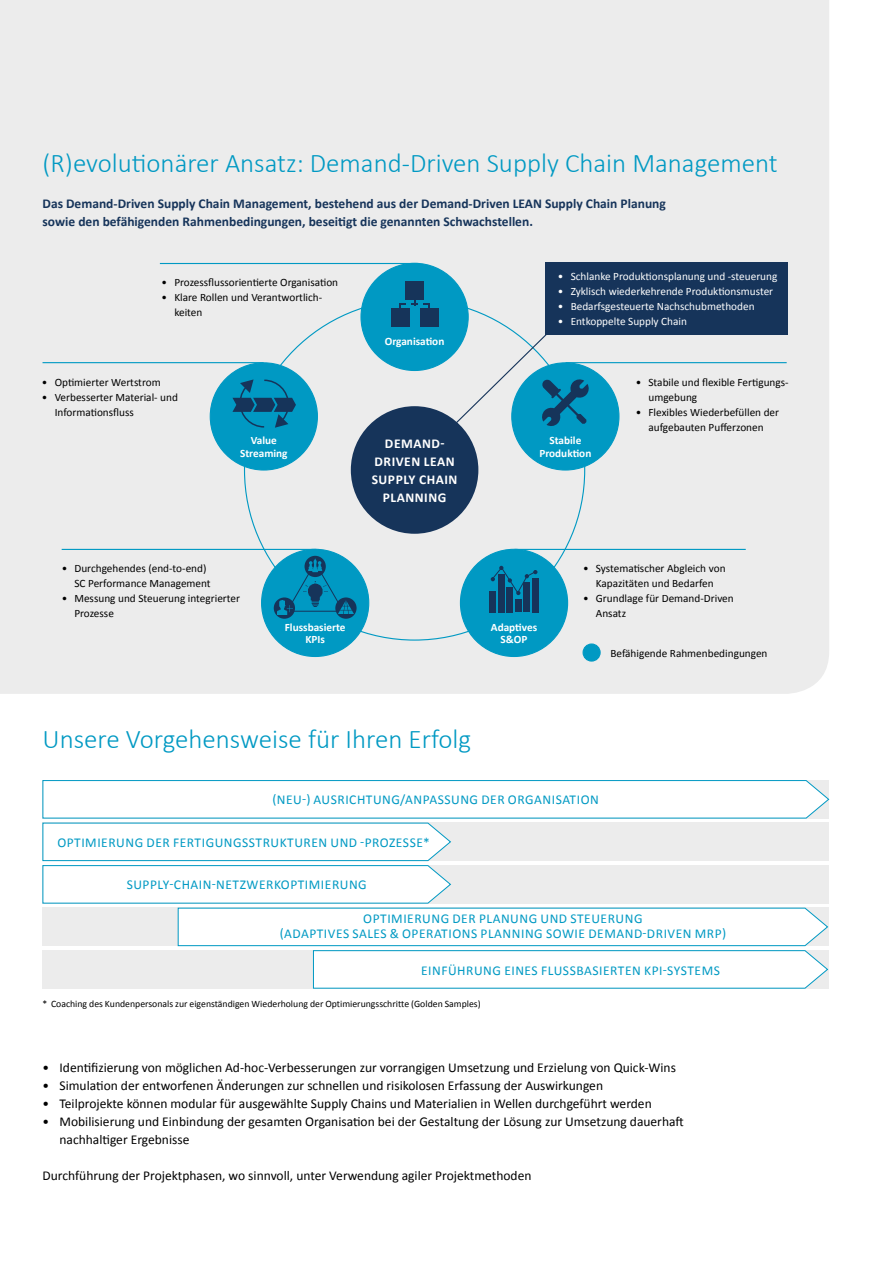
<style>
.page{position:relative;width:893px;height:1263px;background:#fff}
.page>*{position:absolute;margin:0;border:0;box-sizing:border-box;transform-origin:0 0}
.t1{font:300 27px "Calibri";color:#0099c3}
.t2{font:13.5px/18px "Calibri";color:#000}
.t3{font:13.5px/15px "Calibri";letter-spacing:.04em;color:#0099c3;text-align:center}
.t4{font:700 13.5px/18px "Calibri";color:#16345a}
.t5{font:700 13.5px/18px "Calibri";letter-spacing:.04em;color:#fff;text-align:center}
.t6{font:11.25px/15px "Calibri";color:#000}
.t7{font:11.25px "Calibri";color:#fff}
.t8{font:700 11.25px/12.8px "Calibri";color:#fff;text-align:center}
.t9{font:9.75px "Calibri";color:#000}
</style>
<div class="page">
<div style="left:0;top:0;width:829px;height:694px;background:#ececec"></div>
<div style="left:545px;top:263px;width:242px;height:72px;background:#16345a"></div>
<hr style="left:160px;top:263px;width:258px;height:1px;background:#0099c3">
<hr style="left:43px;top:362px;width:221px;height:1px;background:#0099c3">
<hr style="left:62px;top:549px;width:254px;height:1px;background:#0099c3">
<hr style="left:566px;top:362px;width:221px;height:1px;background:#0099c3">
<hr style="left:514px;top:549px;width:232px;height:1px;background:#0099c3">
<div style="left:351px;top:406px;width:127px;height:128px;background:#16345a;border-radius:50%"></div>
<div style="left:361px;top:263px;width:107px;height:107px;background:#0099c3;border-radius:50%"></div>
<div style="left:210px;top:363px;width:107px;height:107px;background:#0099c3;border-radius:50%"></div>
<div style="left:512px;top:363px;width:107px;height:107px;background:#0099c3;border-radius:50%"></div>
<div style="left:460px;top:549px;width:108px;height:107px;background:#0099c3;border-radius:50%"></div>
<div style="left:262px;top:549px;width:107px;height:107px;background:#0099c3;border-radius:50%"></div>
<div style="left:583px;top:644px;width:17px;height:17px;background:#0099c3;border-radius:50%"></div>
<div style="left:582px;top:643px;width:19px;height:19px;border:1px solid #0099c3;border-radius:50%"></div>
<svg style="left:409px;top:333px;width:180px;height:136px"></svg>
<div style="left:420px;top:308px;width:19px;height:19px;background:#16345a"></div>
<div style="left:391px;top:308px;width:19px;height:19px;background:#16345a"></div>
<div style="left:405px;top:281px;width:19px;height:19px;background:#16345a"></div>
<svg style="left:399px;top:300px;width:31px;height:8px"></svg>
<svg style="left:232px;top:379px;width:64px;height:49px"></svg>
<div style="left:490px;top:591px;width:6px;height:21px;background:#16345a"></div>
<div style="left:498px;top:574px;width:6px;height:38px;background:#16345a"></div>
<div style="left:507px;top:587px;width:6px;height:25px;background:#16345a"></div>
<div style="left:515px;top:600px;width:6px;height:12px;background:#16345a"></div>
<div style="left:524px;top:583px;width:6px;height:29px;background:#16345a"></div>
<div style="left:532px;top:578px;width:6px;height:34px;background:#16345a"></div>
<svg style="left:491px;top:566px;width:46px;height:29px"></svg>
<svg style="left:335px;top:597px;width:22px;height:22px"></svg>
<svg style="left:274px;top:597px;width:21px;height:22px"></svg>
<div style="left:305px;top:556px;width:21px;height:21px;background:#16345a;border-radius:50%"></div>
<img style="left:277px;top:601px;width:9px;height:13px">
<svg style="left:286px;top:558px;width:68px;height:56px"></svg>
<svg style="left:42px;top:780px;width:788px;height:209px"></svg>
<h1 class="t1" style="left:43px;top:146px;width:737px">(R)evolutionärer Ansatz: Demand-Driven Supply Chain Management</h1>
<p class="t4" style="left:43px;top:194px;width:625px">Das Demand-Driven Supply Chain Management, bestehend aus der Demand-Driven LEAN Supply Chain Planung sowie den befähigenden Rahmenbedingungen, beseitigt die genannten Schwachstellen.</p>
<p class="t6" style="left:162px;top:275px;width:178px">• Prozessflussorientierte Organisation</p>
<p class="t6" style="left:174px;top:290px;width:149px;text-indent:-13px">• Klare Rollen und Verantwortlich&shy;keiten</p>
<p class="t6" style="left:42px;top:374px;width:120px">• Optimierter Wertstrom</p>
<p class="t6" style="left:55px;top:389px;width:125px;text-indent:-13px">• Verbesserter Material- und<br>Informationsfluss</p>
<p class="t8" style="left:385px;top:334px;width:61px">Organisation</p>
<p class="t7" style="left:558px;top:268px;width:221px">• Schlanke Produktionsplanung und -steuerung</p>
<p class="t7" style="left:558px;top:283px;width:217px">• Zyklisch wiederkehrende Produktionsmuster</p>
<p class="t7" style="left:558px;top:298px;width:198px">• Bedarfsgesteuerte Nachschubmethoden</p>
<p class="t7" style="left:558px;top:313px;width:131px">• Entkoppelte Supply Chain</p>
<p class="t6" style="left:648px;top:374px;width:142px;text-indent:-13px">• Stabile und flexible Fertigungs&shy;umgebung</p>
<p class="t6" style="left:636px;top:404px;width:145px;text-align:center">• Flexibles Wiederbefüllen der aufgebauten Pufferzonen</p>
<p class="t8" style="left:240px;top:435px;width:49px">Value<br>Streaming</p>
<p class="t8" style="left:539px;top:435px;width:53px">Stabile<br>Produktion</p>
<p class="t5" style="left:372px;top:434px;width:87px">DEMAND-<br>DRIVEN LEAN<br>SUPPLY CHAIN<br>PLANNING</p>
<p class="t6" style="left:74px;top:561px;width:138px;text-indent:-13px">• Durchgehendes (end-to-end)<br>SC Performance Management</p>
<p class="t6" style="left:74px;top:591px;width:167px;text-indent:-13px">• Messung und Steuerung integrierter<br>Prozesse</p>
<p class="t8" style="left:285px;top:621px;width:62px">Flussbasierte<br>KPIs</p>
<p class="t8" style="left:491px;top:620px;width:48px">Adaptives<br>S&amp;OP</p>
<h1 class="t1" style="left:43px;top:729px;width:430px">Unsere Vorgehensweise für Ihren Erfolg</h1>
<p class="t6" style="left:583px;top:561px;width:144px;text-align:center">• Systematischer Abgleich von<br>Kapazitäten und Bedarfen</p>
<p class="t6" style="left:596px;top:591px;width:139px;text-indent:-13px">• Grundlage für Demand-Driven<br>Ansatz</p>
<p class="t6" style="left:610px;top:646px;width:159px">Befähigende Rahmenbedingungen</p>
<p class="t3" style="left:273px;top:792px;width:328px">(NEU-) AUSRICHTUNG/ANPASSUNG DER ORGANISATION</p>
<p class="t3" style="left:57px;top:834px;width:374px">OPTIMIERUNG DER FERTIGUNGSSTRUKTUREN UND -PROZESSE*</p>
<p class="t3" style="left:127px;top:877px;width:242px">SUPPLY-CHAIN-NETZWERKOPTIMIERUNG</p>
<p class="t3" style="left:280px;top:911px;width:448px">OPTIMIERUNG DER PLANUNG UND STEUERUNG<br>(ADAPTIVES SALES &amp; OPERATIONS PLANNING SOWIE DEMAND-DRIVEN MRP)</p>
<p class="t3" style="left:421px;top:962px;width:300px">EINFÜHRUNG EINES FLUSSBASIERTEN KPI-SYSTEMS</p>
<p class="t9" style="left:43px;top:997px;width:440px">* Coaching des Kundenpersonals zur eigenständigen Wiederholung der Optimierungsschritte (Golden Samples)</p>
<p class="t2" style="left:43px;top:1058px;width:635px">• Identifizierung von möglichen Ad-hoc-Verbesserungen zur vorrangigen Umsetzung und Erzielung von Quick-Wins</p>
<p class="t2" style="left:43px;top:1076px;width:562px">• Simulation der entworfenen Änderungen zur schnellen und risikolosen Erfassung der Auswirkungen</p>
<p class="t2" style="left:43px;top:1094px;width:611px">• Teilprojekte können modular für ausgewählte Supply Chains und Materialien in Wellen durchgeführt werden</p>
<p class="t2" style="left:60px;top:1112px;width:626px;text-indent:-17px">• Mobilisierung und Einbindung der gesamten Organisation bei der Gestaltung der Lösung zur Umsetzung dauerhaft nachhaltiger Ergebnisse</p>
<p class="t2" style="left:43px;top:1166px;width:490px">Durchführung der Projektphasen, wo sinnvoll, unter Verwendung agiler Projektmethoden</p>
</div>
